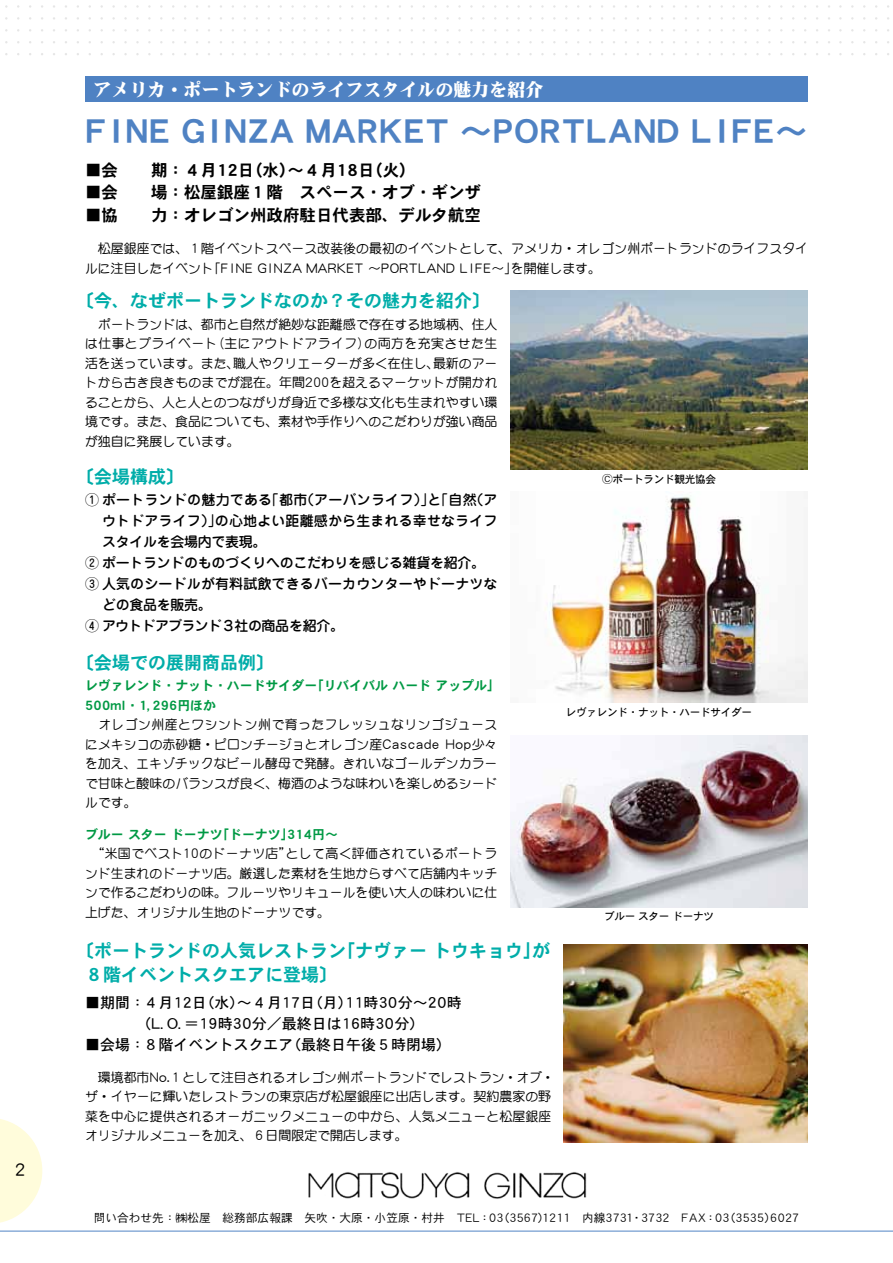
<style>
.page{position:relative;width:893px;height:1263px;background:#fff}
.page>*{position:absolute;margin:0;border:0;box-sizing:border-box;transform-origin:0 0}
.t1{font:33px "DFHS Gothic Std W7";letter-spacing:-.3em;color:#4f82c3}
.t2{font:19.35px "DF Maru Gothic Std W5";color:#000}
.t3{font:18px/24px "DFHS Gothic Std W7";color:#00ada9}
.t4{font:18px "DF Mincho Std W12";color:#fff}
.t5{font:16.5px "DFHS Gothic Std W7";color:#000}
.t6{font:16.5px "DFHS Gothic Std W7";letter-spacing:-.165em;color:#000}
.t7{font:15px/21px "DFHS Gothic Std W5";letter-spacing:-.19em;color:#000}
.t8{font:15px "DFHS Gothic Std W5";color:#000}
.t9{font:500 13.95px "Jun 34 Pro";letter-spacing:.015em;color:#000}
.t10{font:500 13.95px "Jun 34 Pro";letter-spacing:-.02em;color:#000}
.t11{font:500 13.95px "Jun 34 Pro";letter-spacing:-.05em;color:#000}
.t12{font:12.9px/19.5px "DF Maru Gothic Std W5";color:#000;text-align:justify}
.t13{font:12.9px/19.5px "DFHS Gothic Std W7";color:#094}
.t14{font:11.7px "DFHS Gothic Std W3";letter-spacing:-.33em;color:#000}
.t15{font:10.65px "DFHS Gothic Std W5";letter-spacing:-.03em;color:#000}
.s1{font-family:"Gothic BBB Pro";font-weight:500}
</style>
<div class="page">
<svg style="left:0;top:1119px;width:42px;height:104px"></svg>
<hr style="left:0;top:1231px;width:893px;height:1px;background:#5185c5">
<img style="left:308px;top:1172px;width:279px;height:27px">
<img style="left:510px;top:291px;width:298px;height:179px">
<img style="left:545px;top:497px;width:263px;height:205px">
<div style="left:85px;top:77px;width:723px;height:25px;background:#4f82c3"></div>
<img style="left:510px;top:736px;width:298px;height:171px">
<img style="left:564px;top:945px;width:244px;height:198px">
<h2 class="t2" style="left:15px;top:1158px;width:12px">2</h2>
<h3 class="t4" style="left:94px;top:80px;width:452px">アメリカ・ポートランドのライフスタイルの魅力を紹介</h3>
<h1 class="t1" style="left:80px;top:113px;width:730px">ＦＩＮＥＧＩＮＺＡＭＡＲＫＥＴ〜ＰＯＲＴＬＡＮＤＬＩＦＥ〜</h1>
<p class="t6" style="left:85px;top:161px;width:332px">■会　　期：４月１２日（水）〜４月１８日（火）</p>
<p class="t5" style="left:85px;top:183px;width:397px">■会　　場：松屋銀座１階　スペース・オブ・ギンザ</p>
<p class="t5" style="left:85px;top:206px;width:397px">■協　　力：オレゴン州政府駐日代表部、デルタ航空</p>
<p class="t12" style="left:85px;top:239px;width:725px">　松屋銀座では、１階イベントスペース改装後の最初のイベントとして、アメリカ・オレゴン州ポートランドのライフスタイルに注目したイベント「ＦＩＮＥ ＧＩＮＺＡ ＭＡＲＫＥＴ 〜ＰＯＲＴＬＡＮＤ ＬＩＦＥ〜」を開催します。</p>
<h3 class="t3" style="left:76px;top:289px;width:415px">〔今、なぜポートランドなのか？その魅力を紹介〕</h3>
<p class="t12" style="left:85px;top:314px;width:414px">　ポートランドは、都市と自然が絶妙な距離感で存在する地域柄、住人は仕事とプライベート（主にアウトドアライフ）の両方を充実させた生活を送っています。また、職人やクリエーターが多く在住し、最新のアートから古き良きものまでが混在。年間２００を超えるマーケットが開かれることから、人と人とのつながりが身近で多様な文化も生まれやすい環境です。また、食品についても、素材や手作りへのこだわりが強い商品が独自に発展しています。</p>
<h3 class="t3" style="left:76px;top:464px;width:109px">〔会場構成〕</h3>
<p class="t9" style="left:85px;top:489px;width:414px">① ポートランドの魅力である「都市（アーバンライフ）」と「自然（ア</p>
<p class="t9" style="left:102px;top:510px;width:397px">ウトドアライフ）」の心地よい距離感から生まれる幸せなライフ</p>
<p class="t10" style="left:102px;top:531px;width:166px">スタイルを会場内で表現。</p>
<p class="t10" style="left:85px;top:552px;width:402px">② ポートランドのものづくりへのこだわりを感じる雑貨を紹介。</p>
<p class="t9" style="left:85px;top:573px;width:414px">③ 人気のシードルが有料試飲できるバーカウンターやドーナツな</p>
<p class="t10" style="left:102px;top:594px;width:111px">どの食品を販売。</p>
<p class="t11" style="left:85px;top:615px;width:260px">④ アウトドアブランド３社の商品を紹介。</p>
<h3 class="t3" style="left:76px;top:650px;width:199px">〔会場での展開商品例〕</h3>
<p class="t13" style="left:83px;top:675px;width:419px">レヴァレンド・ナット・ハードサイダー「リバイバルハードアップル」<br>５００ｍｌ・１, ２９６円ほか</p>
<p class="t12" style="left:85px;top:714px;width:414px">　オレゴン州産とワシントン州で育ったフレッシュなリンゴジュースにメキシコの赤砂糖・ピロンチージョとオレゴン産Ｃａｓｃａｄｅ Ｈｏｐ少々を加え、エキゾチックなビール酵母で発酵。きれいなゴールデンカラーで甘味と酸味のバランスが良く、梅酒のような味わいを楽しめるシードルです。</p>
<p class="t13" style="left:85px;top:824px;width:254px">ブルースタードーナツ「ドーナツ」３１４円〜</p>
<p class="t12" style="left:85px;top:843px;width:414px">　“米国でベスト１０のドーナツ店”として高く評価されているポートランド生まれのドーナツ店。厳選した素材を生地からすべて店舗内キッチンで作るこだわりの味。フルーツやリキュールを使い大人の味わいに仕上げた、オリジナル生地のドーナツです。</p>
<h3 class="t3" style="left:85px;top:938px;width:466px;text-indent:-9px">〔ポートランドの人気レストラン「ナヴァートウキョウ」が<br>８階イベントスクエアに登場〕</h3>
<p class="t7" style="left:136px;top:992px;width:327px;text-indent:-51px">■期間： ４月１２日（水）〜４月１７日（月）１１時３０分〜２０時（Ｌ. Ｏ. ＝１９時３０分／最終日は１６時３０分）</p>
<p class="t8" style="left:85px;top:1037px;width:367px">■会場： ８階イベントスクエア（最終日午後５時閉場）</p>
<p class="t12" style="left:85px;top:1067px;width:471px;text-align:left">　環境都市Ｎｏ.１として注目されるオレゴン州ポートランドでレストラン・オブ・ザ・イヤーに輝いたレストランの東京店が松屋銀座に出店します。契約農家の野菜を中心に提供されるオーガニックメニューの中から、人気メニューと松屋銀座オリジナルメニューを加え、６日間限定で開店します。</p>
<p class="t15" style="left:602px;top:473px;width:115px"><span class="s1">Ⓒ</span>ポートランド観光協会</p>
<p class="t15" style="left:566px;top:706px;width:188px">レヴァレンド・ナット・ハードサイダー</p>
<p class="t15" style="left:604px;top:911px;width:112px">ブルースタードーナツ</p>
<p class="t14" style="left:94px;top:1211px;width:709px">問い合わせ先：㈱松屋　総務部広報課　矢吹・大原・小笠原・村井　ＴＥＬ：０３（３５６７）１２１１　内線３７３１・３７３２　ＦＡＸ：０３（３５３５）６０２７</p>
</div>
